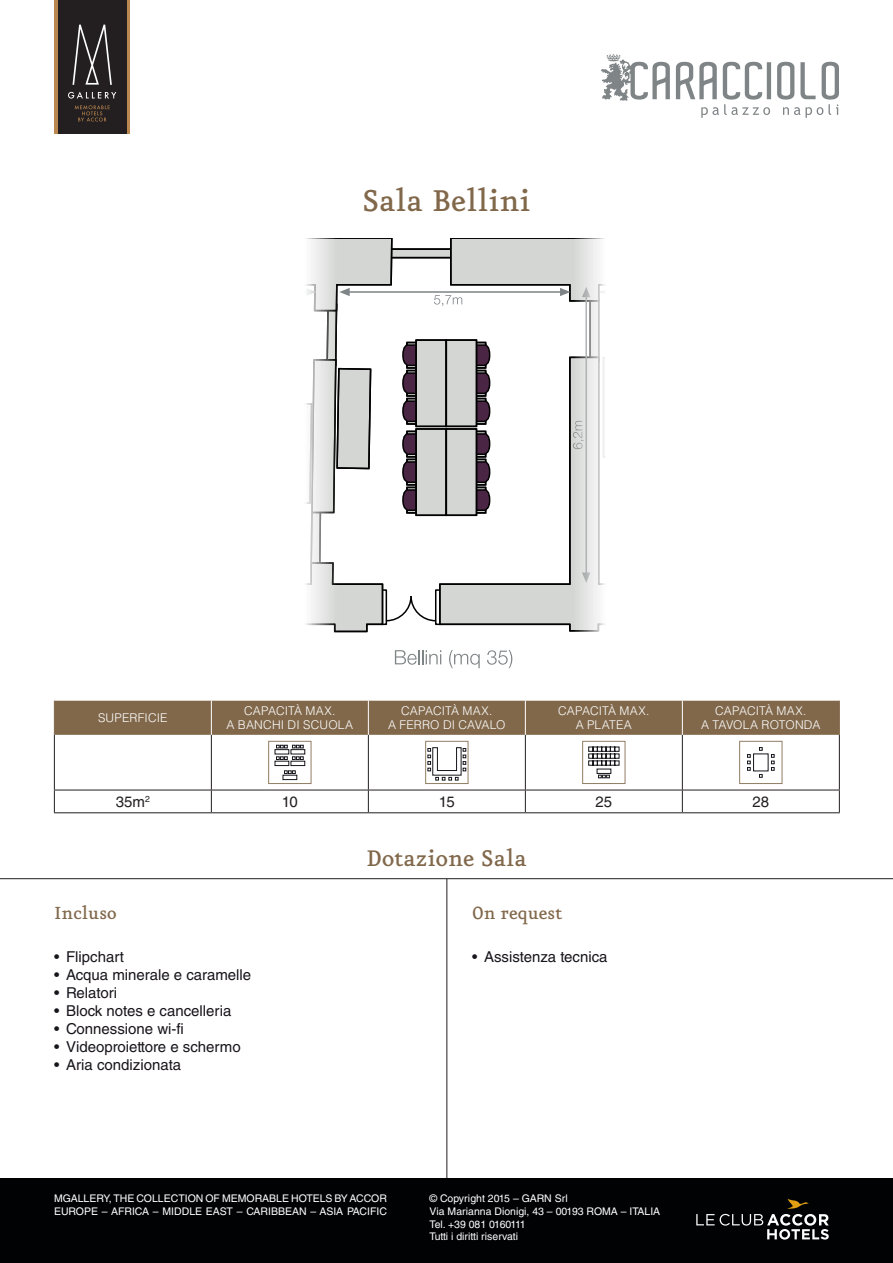
<style>
.page{position:relative;width:893px;height:1263px;background:#fff}
.page>*{position:absolute;margin:0;border:0;box-sizing:border-box;transform-origin:0 0}
.t1{font:500 36px "Eureka";color:#81684b}
.t2{font:500 27px "Eureka";color:#81684b}
.t3{font:500 21px "Eureka";color:#81684b}
.t4{font:15px "Helvetica LT Std";color:#18141b}
.t5{font:15px "Helvetica LT Std";letter-spacing:-.005em;color:#231f20}
.t6{font:300 12px/13.5px "Helvetica LT Std";letter-spacing:.01em;color:#fff;text-align:center}
.t7{font:10.5px/12.6px "Helvetica LT Std";color:#fff}
</style>
<div class="page">
<hr style="left:446px;top:879px;width:1px;height:307px;background:#231f20">
<hr style="left:0;top:878px;width:893px;height:1px;background:#231f20">
<svg style="left:601px;top:54px;width:238px;height:64px"></svg>
<hr style="left:55px;top:0;width:3px;height:134px;background:#b9874f">
<hr style="left:126px;top:0;width:3px;height:134px;background:#b9874f">
<div style="left:58px;top:0;width:68px;height:134px;background:#231f20"></div>
<svg style="left:68px;top:92px;width:48px;height:7px"></svg>
<svg style="left:72px;top:25px;width:40px;height:60px"></svg>
<svg style="left:75px;top:105px;width:35px;height:16px"></svg>
<div style="left:0;top:1178px;width:893px;height:85px;background:#010203"></div>
<svg style="left:696px;top:1199px;width:133px;height:40px"></svg>
<svg style="left:395px;top:650px;width:46px;height:15px"></svg>
<svg style="left:449px;top:650px;width:31px;height:18px"></svg>
<svg style="left:487px;top:650px;width:25px;height:18px"></svg>
<svg style="left:337px;top:238px;width:235px;height:395px"></svg>
<svg style="left:572px;top:238px;width:33px;height:394px"></svg>
<svg style="left:306px;top:238px;width:31px;height:395px"></svg>
<div style="left:55px;top:701px;width:784px;height:34px;background:#81684b"></div>
<hr style="left:211px;top:735px;width:1px;height:55px;background:#231f20">
<hr style="left:368px;top:735px;width:1px;height:55px;background:#231f20">
<hr style="left:525px;top:735px;width:1px;height:55px;background:#231f20">
<hr style="left:682px;top:735px;width:1px;height:55px;background:#231f20">
<hr style="left:54px;top:790px;width:157px;height:1px;background:#231f20">
<hr style="left:211px;top:790px;width:157px;height:1px;background:#231f20">
<svg style="left:211px;top:790px;width:1px;height:22px"></svg>
<hr style="left:368px;top:790px;width:157px;height:1px;background:#231f20">
<svg style="left:368px;top:790px;width:1px;height:22px"></svg>
<hr style="left:525px;top:790px;width:157px;height:1px;background:#231f20">
<svg style="left:525px;top:790px;width:1px;height:22px"></svg>
<hr style="left:682px;top:790px;width:158px;height:1px;background:#231f20">
<svg style="left:682px;top:790px;width:1px;height:22px"></svg>
<hr style="left:211px;top:701px;width:1px;height:34px;background:#fff">
<hr style="left:368px;top:701px;width:1px;height:34px;background:#fff">
<hr style="left:525px;top:701px;width:1px;height:34px;background:#fff">
<hr style="left:682px;top:701px;width:1px;height:34px;background:#fff">
<hr style="left:54px;top:812px;width:157px;height:1px;background:#231f20">
<hr style="left:211px;top:812px;width:157px;height:1px;background:#231f20">
<hr style="left:368px;top:812px;width:157px;height:1px;background:#231f20">
<hr style="left:525px;top:812px;width:157px;height:1px;background:#231f20">
<hr style="left:682px;top:812px;width:158px;height:1px;background:#231f20">
<hr style="left:54px;top:735px;width:1px;height:55px;background:#231f20">
<hr style="left:839px;top:735px;width:1px;height:55px;background:#231f20">
<svg style="left:54px;top:790px;width:1px;height:22px"></svg>
<svg style="left:839px;top:790px;width:1px;height:22px"></svg>
<hr style="left:54px;top:701px;width:1px;height:34px;background:#81684b">
<hr style="left:839px;top:701px;width:1px;height:34px;background:#81684b">
<svg style="left:268px;top:741px;width:43px;height:43px"></svg>
<svg style="left:425px;top:741px;width:43px;height:43px"></svg>
<svg style="left:582px;top:741px;width:43px;height:43px"></svg>
<svg style="left:739px;top:741px;width:43px;height:43px"></svg>
<h1 class="t1" style="left:362px;top:184px;width:170px">Sala Bellini</h1>
<p class="t6" style="left:98px;top:711px;width:71px">SUPERFICIE</p>
<p class="t6" style="left:227px;top:704px;width:128px">CAPACITÀ MAX.<br>A BANCHI DI SCUOLA</p>
<p class="t6" style="left:388px;top:704px;width:119px">CAPACITÀ MAX.<br>A FERRO DI CAVALO</p>
<p class="t6" style="left:558px;top:704px;width:93px">CAPACITÀ MAX.<br>A PLATEA</p>
<p class="t6" style="left:701px;top:704px;width:121px">CAPACITÀ MAX.<br>A TAVOLA ROTONDA</p>
<h3 class="t5" style="left:116px;top:793px;width:36px">35m<sup>2</sup></h3>
<h3 class="t5" style="left:282px;top:793px;width:18px">10</h3>
<h3 class="t5" style="left:439px;top:793px;width:17px">15</h3>
<h3 class="t5" style="left:596px;top:793px;width:18px">25</h3>
<h3 class="t5" style="left:753px;top:793px;width:18px">28</h3>
<h3 class="t3" style="left:54px;top:903px;width:64px">Incluso</h3>
<h3 class="t4" style="left:54px;top:948px;width:72px">• Flipchart</h3>
<h3 class="t4" style="left:54px;top:966px;width:199px">• Acqua minerale e caramelle</h3>
<h3 class="t4" style="left:54px;top:984px;width:65px">• Relatori</h3>
<h3 class="t4" style="left:54px;top:1002px;width:179px">• Block notes e cancelleria</h3>
<h3 class="t4" style="left:54px;top:1020px;width:131px">• Connessione wi-fi</h3>
<h3 class="t4" style="left:54px;top:1038px;width:188px">• Videoproiettore e schermo</h3>
<h3 class="t4" style="left:54px;top:1056px;width:129px">• Aria condizionata</h3>
<h2 class="t2" style="left:366px;top:845px;width:162px">Dotazione Sala</h2>
<h3 class="t3" style="left:472px;top:903px;width:92px">On request</h3>
<h3 class="t4" style="left:472px;top:948px;width:137px">• Assistenza tecnica</h3>
<p class="t7" style="left:54px;top:1192px;width:334px">MGALLERY, THE COLLECTION OF MEMORABLE HOTELS BY ACCOR<br>EUROPE – AFRICA – MIDDLE EAST – CARIBBEAN – ASIA PACIFIC</p>
<p class="t7" style="left:429px;top:1192px;width:232px">© Copyright 2015 – GARN Srl<br>Via Marianna Dionigi, 43 – 00193 ROMA – ITALIA<br>Tel. +39 081 0160111<br>Tutti i diritti riservati</p>
</div>
